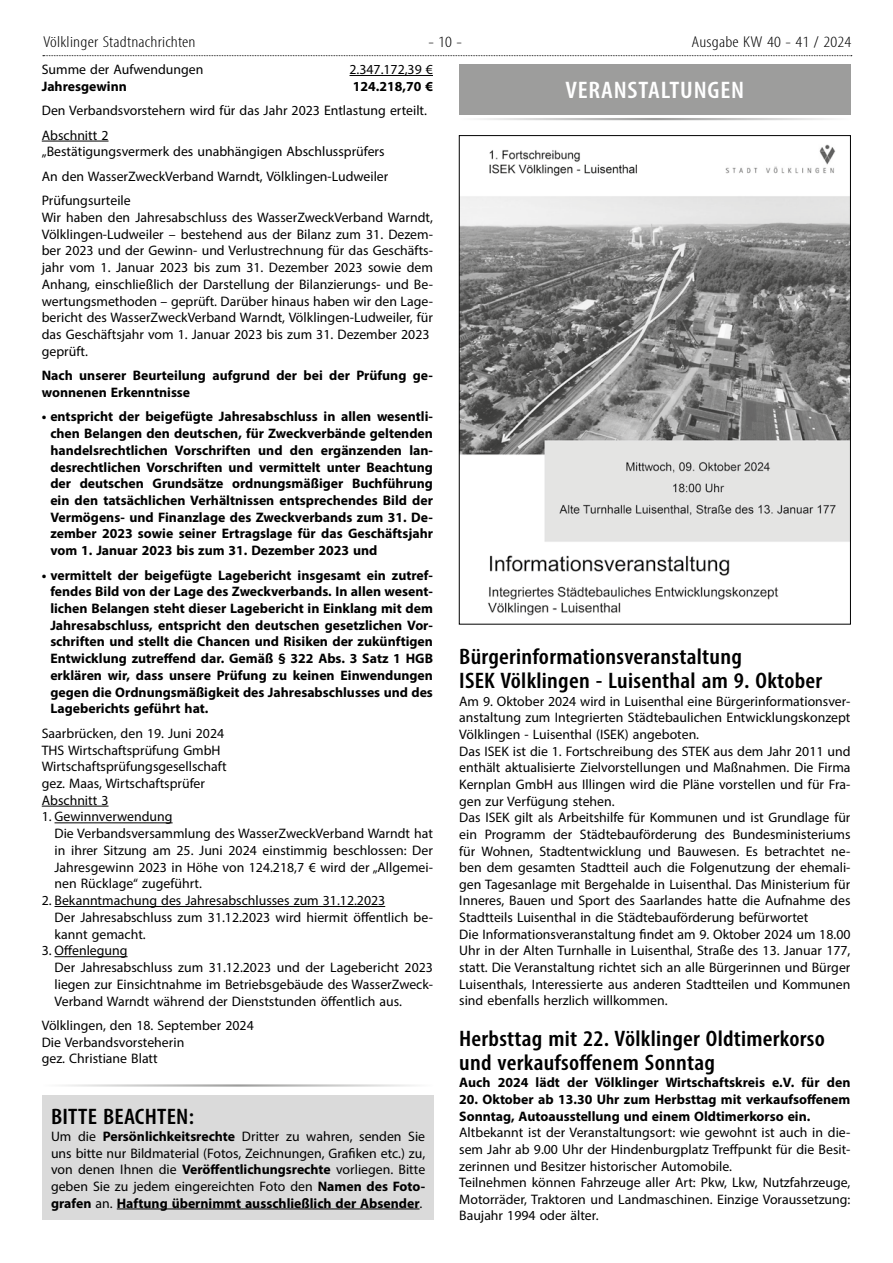
<style>
.page{position:relative;width:893px;height:1263px;background:#fff}
.page>*{position:absolute;margin:0;border:0;box-sizing:border-box;transform-origin:0 0}
.t1{font:600 condensed 24px "Myriad Pro";letter-spacing:.03em;color:#fff;scale:1.1 1}
.t2{font:600 condensed 22.5px/24px "Myriad Pro";letter-spacing:.01em;color:#000;scale:1.1 1}
.t3{font:300 condensed 15.75px "Myriad Pro";letter-spacing:.01em;color:#000;scale:1.2 1}
.t4{font:13.8px/16.8px "Myriad Pro";color:#000}
.t5{font:700 13.8px/16.8px "Myriad Pro";color:#000}
.s1{font-weight:700}
</style>
<div class="page">
<svg style="left:43px;top:55px;width:809px;height:1px"></svg>
<hr style="left:349px;top:75px;width:84px;height:1px;background:#000">
<hr style="left:42px;top:141px;width:67px;height:1px;background:#000">
<hr style="left:42px;top:806px;width:67px;height:1px;background:#000">
<hr style="left:55px;top:822px;width:118px;height:1px;background:#000">
<hr style="left:55px;top:906px;width:330px;height:1px;background:#000">
<hr style="left:55px;top:956px;width:73px;height:1px;background:#000">
<div style="left:459px;top:64px;width:391px;height:51px;background:#9d9d9c"></div>
<hr style="left:459px;top:118px;width:391px;height:2px;background:#9d9d9c">
<img style="left:461px;top:144px;width:388px;height:472px">
<div style="left:43px;top:1095px;width:391px;height:125px;background:#dadada"></div>
<hr style="left:117px;top:1208px;width:303px;height:1px;background:#000">
<hr style="left:43px;top:1084px;width:391px;height:2px;background:#9d9d9c">
<p class="t3" style="left:43px;top:33px;width:128px">Völklinger Stadtnachrichten</p>
<p class="t3" style="left:428px;top:33px;width:30px">- 10 -</p>
<p class="t3" style="left:692px;top:33px;width:135px">Ausgabe KW 40 - 41 / 2024</p>
<p class="t4" style="left:42px;top:61px;width:163px">Summe der Aufwendungen</p>
<p class="t4" style="left:349px;top:61px;width:85px">2.347.172,39 €</p>
<p class="t5" style="left:42px;top:77px;width:87px">Jahresgewinn</p>
<p class="t5" style="left:353px;top:77px;width:82px">124.218,70 €</p>
<p class="t4" style="left:42px;top:98px;width:387px;line-height:24.5px">Den Verbandsvorstehern wird für das Jahr 2023 Entlastung erteilt.<br>Abschnitt 2</p>
<p class="t4" style="left:42px;top:139px;width:348px;line-height:24.5px">„Bestätigungsvermerk des unabhängigen Abschlussprüfers<br>An den WasserZweckVerband Warndt, Völklingen-Ludweiler<br>Prüfungsurteile</p>
<p class="t4" style="left:42px;top:209px;width:393px">Wir haben den Jahresabschluss des WasserZweckVerband Warndt, Völklingen-Ludweiler – bestehend aus der Bilanz zum 31. Dezem&shy;ber 2023 und der Gewinn- und Verlustrechnung für das Geschäfts&shy;jahr vom 1. Januar 2023 bis zum 31. Dezember 2023 sowie dem Anhang, einschließlich der Darstellung der Bilanzierungs- und Be&shy;wertungsmethoden – geprüft. Darüber hinaus haben wir den Lage&shy;bericht des WasserZweckVerband Warndt, Völklingen-Ludweiler, für das Geschäftsjahr vom 1. Januar 2023 bis zum 31. Dezember 2023 geprüft.</p>
<p class="t5" style="left:42px;top:367px;width:393px">Nach unserer Beurteilung aufgrund der bei der Prüfung ge&shy;wonnenen Erkenntnisse</p>
<p class="t5" style="left:50px;top:408px;width:384px;text-align:justify;text-indent:-9px">• entspricht der beigefügte Jahresabschluss in allen wesentli&shy;chen Belangen den deutschen, für Zweckverbände geltenden handelsrechtlichen Vorschriften und den ergänzenden lan&shy;desrechtlichen Vorschriften und vermittelt unter Beachtung der deutschen Grundsätze ordnungsmäßiger Buchführung ein den tatsächlichen Verhältnissen entsprechendes Bild der Vermögens- und Finanzlage des Zweckverbands zum 31. De&shy;zember 2023 sowie seiner Ertragslage für das Geschäftsjahr vom 1. Januar 2023 bis zum 31. Dezember 2023 und</p>
<p class="t5" style="left:50px;top:566px;width:384px;text-align:justify;text-indent:-9px">• vermittelt der beigefügte Lagebericht insgesamt ein zutref&shy;fendes Bild von der Lage des Zweckverbands. In allen wesent&shy;lichen Belangen steht dieser Lagebericht in Einklang mit dem Jahresabschluss, entspricht den deutschen gesetzlichen Vor&shy;schriften und stellt die Chancen und Risiken der zukünftigen Entwicklung zutreffend dar. Gemäß § 322 Abs. 3 Satz 1 HGB erklären wir, dass unsere Prüfung zu keinen Einwendungen gegen die Ordnungsmäßigkeit des Jahresabschlusses und des Lageberichts geführt hat.</p>
<p class="t4" style="left:42px;top:724px;width:186px">Saarbrücken, den 19. Juni 2024<br>THS Wirtschaftsprüfung GmbH<br>Wirtschaftsprüfungsgesellschaft gez. Maas, Wirtschaftsprüfer<br>Abschnitt 3</p>
<p class="t4" style="left:55px;top:808px;width:380px;text-indent:-13px">1. Gewinnverwendung<br>Die Verbandsversammlung des WasserZweckVerband Warndt hat in ihrer Sitzung am 25. Juni 2024 einstimmig beschlossen: Der Jahresgewinn 2023 in Höhe von 124.218,7 € wird der „Allgemei&shy;nen Rücklage“ zugeführt.</p>
<p class="t4" style="left:55px;top:892px;width:380px;text-indent:-13px">2. Bekanntmachung des Jahresabschlusses zum 31.12.2023<br>Der Jahresabschluss zum 31.12.2023 wird hiermit öffentlich be&shy;kannt gemacht.</p>
<p class="t4" style="left:55px;top:942px;width:380px;text-indent:-13px">3. Offenlegung<br>Der Jahresabschluss zum 31.12.2023 und der Lagebericht 2023 liegen zur Einsichtnahme im Betriebsgebäude des WasserZweck-Verband Warndt während der Dienststunden öffentlich aus.</p>
<p class="t4" style="left:42px;top:1017px;width:213px">Völklingen, den 18. September 2024<br>Die Verbandsvorsteherin<br>gez. Christiane Blatt</p>
<h1 class="t1" style="left:566px;top:75px;width:164px">VERANSTALTUNGEN</h1>
<h2 class="t2" style="left:459px;top:644px;width:331px">Bürgerinformationsveranstaltung<br>ISEK Völklingen - Luisenthal am 9. Oktober</h2>
<p class="t4" style="left:459px;top:693px;width:393px">Am 9. Oktober 2024 wird in Luisenthal eine Bürgerinformationsver&shy;anstaltung zum Integrierten Städtebaulichen Entwicklungskonzept Völklingen - Luisenthal (ISEK) angeboten.<br>Das ISEK ist die 1. Fortschreibung des STEK aus dem Jahr 2011 und enthält aktualisierte Zielvorstellungen und Maßnahmen. Die Firma Kernplan GmbH aus Illingen wird die Pläne vorstellen und für Fra&shy;gen zur Verfügung stehen.<br>Das ISEK gilt als Arbeitshilfe für Kommunen und ist Grundlage für ein Programm der Städtebauförderung des Bundesministeriums für Wohnen, Stadtentwicklung und Bauwesen. Es betrachtet ne&shy;ben dem gesamten Stadtteil auch die Folgenutzung der ehemali&shy;gen Tagesanlage mit Bergehalde in Luisenthal. Das Ministerium für Inneres, Bauen und Sport des Saarlandes hatte die Aufnahme des Stadtteils Luisenthal in die Städtebauförderung befürwortet<br>Die Informationsveranstaltung findet am 9. Oktober 2024 um 18.00<br>Uhr in der Alten Turnhalle in Luisenthal, Straße des 13. Januar 177, statt. Die Veranstaltung richtet sich an alle Bürgerinnen und Bürger Luisenthals, Interessierte aus anderen Stadtteilen und Kommunen sind ebenfalls herzlich willkommen.</p>
<h2 class="t2" style="left:459px;top:1026px;width:334px">Herbsttag mit 22. Völklinger Oldtimerkorso und verkaufsoffenem Sonntag</h2>
<p class="t5" style="left:459px;top:1074px;width:393px">Auch 2024 lädt der Völklinger Wirtschaftskreis e.V. für den</p>
<p class="t5" style="left:459px;top:1090px;width:393px">20. Oktober ab 13.30 Uhr zum Herbsttag mit verkaufsoffenem<br>Sonntag, Autoausstellung und einem Oldtimerkorso ein.</p>
<p class="t4" style="left:459px;top:1124px;width:393px">Altbekannt ist der Veranstaltungsort: wie gewohnt ist auch in die&shy;sem Jahr ab 9.00 Uhr der Hindenburgplatz Treffpunkt für die Besit&shy;zerinnen und Besitzer historischer Automobile.<br>Teilnehmen können Fahrzeuge aller Art: Pkw, Lkw, Nutzfahrzeuge, Motorräder, Traktoren und Landmaschinen. Einzige Voraussetzung:<br>Baujahr 1994 oder älter.</p>
<h2 class="t2" style="left:51px;top:1104px;width:131px">BITTE BEACHTEN:</h2>
<p class="t4" style="left:51px;top:1128px;width:376px;text-align:justify">Um die <span class="s1">Persönlichkeitsrechte</span> Dritter zu wahren, senden Sie uns bitte nur Bildmaterial (Fotos, Zeichnungen, Grafiken etc.) zu, von denen Ihnen die <span class="s1">Veröffentlichungsrechte</span> vorliegen. Bitte geben Sie zu jedem eingereichten Foto den <span class="s1">Namen des Foto&shy;grafen</span> an. <span class="s1">Haftung übernimmt ausschließlich der Absender</span>.</p>
</div>
